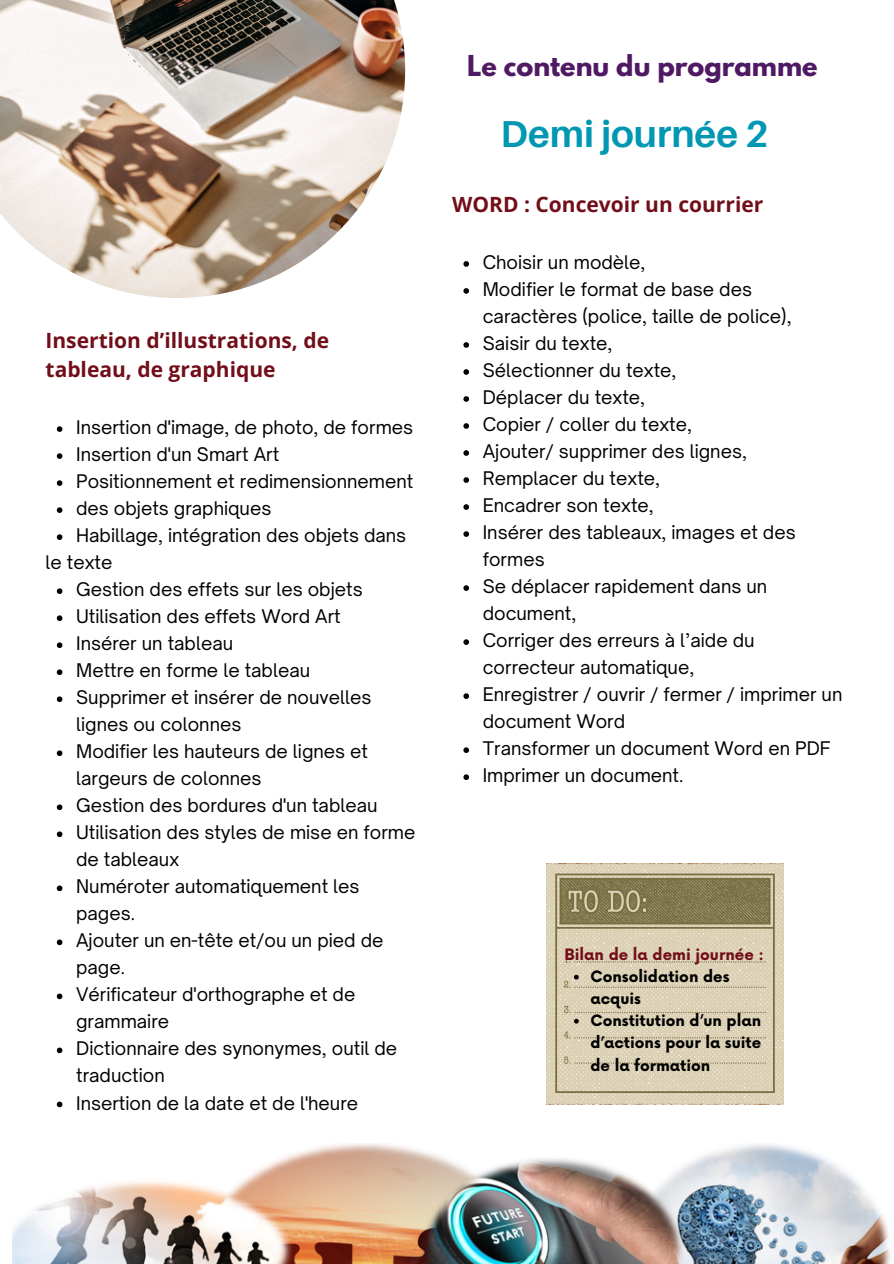
<style>
.page{position:relative;width:894px;height:1264px;background:#fff}
.page>*{position:absolute;margin:0;border:0;box-sizing:border-box;transform-origin:0 0}
.t1{font:700 37.5px "Aileron";color:#0097b2}
.t2{font:700 25.5px "League Spartan";color:#4f1964}
.t3{font:700 21px/29.2px "Open Sans";color:#720e19}
.t4{font:18px/27px "Open Sauce One";color:#000}
.t5{font:700 15.3px/22px "Now";color:#000}
.t6{font:700 15.3px "Now";color:#720e19}
</style>
<div class="page">
<img style="left:0;top:0;width:405px;height:298px">
<img style="left:13px;top:1143px;width:878px;height:120px">
<svg style="left:463px;top:261px;width:6px;height:6px"></svg>
<svg style="left:463px;top:288px;width:6px;height:6px"></svg>
<svg style="left:463px;top:342px;width:6px;height:6px"></svg>
<svg style="left:463px;top:369px;width:6px;height:6px"></svg>
<svg style="left:463px;top:396px;width:6px;height:6px"></svg>
<svg style="left:463px;top:423px;width:6px;height:6px"></svg>
<svg style="left:463px;top:450px;width:6px;height:6px"></svg>
<svg style="left:463px;top:477px;width:6px;height:6px"></svg>
<svg style="left:463px;top:504px;width:6px;height:6px"></svg>
<svg style="left:463px;top:531px;width:6px;height:6px"></svg>
<svg style="left:463px;top:585px;width:6px;height:6px"></svg>
<svg style="left:463px;top:639px;width:6px;height:6px"></svg>
<svg style="left:463px;top:693px;width:6px;height:6px"></svg>
<svg style="left:463px;top:747px;width:6px;height:6px"></svg>
<svg style="left:463px;top:774px;width:6px;height:6px"></svg>
<svg style="left:57px;top:426px;width:5px;height:6px"></svg>
<svg style="left:57px;top:453px;width:5px;height:6px"></svg>
<svg style="left:57px;top:480px;width:5px;height:6px"></svg>
<svg style="left:57px;top:507px;width:5px;height:6px"></svg>
<svg style="left:57px;top:534px;width:5px;height:6px"></svg>
<svg style="left:57px;top:588px;width:5px;height:6px"></svg>
<svg style="left:57px;top:615px;width:5px;height:6px"></svg>
<svg style="left:57px;top:642px;width:5px;height:6px"></svg>
<svg style="left:57px;top:669px;width:5px;height:6px"></svg>
<svg style="left:57px;top:696px;width:5px;height:6px"></svg>
<svg style="left:57px;top:750px;width:5px;height:6px"></svg>
<svg style="left:57px;top:804px;width:5px;height:6px"></svg>
<svg style="left:57px;top:831px;width:5px;height:6px"></svg>
<svg style="left:57px;top:885px;width:5px;height:6px"></svg>
<svg style="left:57px;top:939px;width:5px;height:6px"></svg>
<svg style="left:57px;top:993px;width:5px;height:6px"></svg>
<svg style="left:57px;top:1047px;width:5px;height:6px"></svg>
<svg style="left:57px;top:1101px;width:5px;height:6px"></svg>
<svg style="left:546px;top:865px;width:237px;height:238px;background:#d9cfb3"></svg>
<svg style="left:555px;top:873px;width:219px;height:219px;background:#cdc4a6"></svg>
<svg style="left:561px;top:879px;width:207px;height:43px;background:#847d52"></svg>
<svg style="left:564px;top:955px;width:201px;height:108px;background:#dad0b4"></svg>
<p class="t3" style="left:46px;top:325px;width:285px">Insertion d’illustrations, de tableau, de graphique</p>
<p class="t4" style="left:76px;top:414px;width:338px">Insertion d'image, de photo, de formes</p>
<p class="t4" style="left:76px;top:441px;width:204px">Insertion d'un Smart Art</p>
<p class="t4" style="left:76px;top:468px;width:338px">Positionnement et redimensionnement</p>
<p class="t4" style="left:76px;top:495px;width:197px">des objets graphiques</p>
<p class="t4" style="left:76px;top:522px;width:331px">Habillage, intégration des objets dans</p>
<p class="t4" style="left:46px;top:549px;width:68px">le texte</p>
<p class="t4" style="left:76px;top:576px;width:288px">Gestion des effets sur les objets</p>
<p class="t4" style="left:76px;top:603px;width:266px">Utilisation des effets Word Art</p>
<p class="t4" style="left:76px;top:630px;width:158px">Insérer un tableau</p>
<p class="t4" style="left:76px;top:657px;width:235px">Mettre en forme le tableau</p>
<p class="t4" style="left:76px;top:684px;width:297px">Supprimer et insérer de nouvelles lignes ou colonnes</p>
<p class="t4" style="left:76px;top:738px;width:293px">Modifier les hauteurs de lignes et largeurs de colonnes</p>
<p class="t4" style="left:76px;top:792px;width:303px">Gestion des bordures d'un tableau</p>
<p class="t4" style="left:76px;top:819px;width:340px">Utilisation des styles de mise en forme de tableaux</p>
<p class="t4" style="left:76px;top:873px;width:285px">Numéroter automatiquement les pages.</p>
<p class="t4" style="left:76px;top:927px;width:309px">Ajouter un en-tête et/ou un pied de page.</p>
<p class="t4" style="left:76px;top:981px;width:280px">Vérificateur d'orthographe et de grammaire</p>
<p class="t4" style="left:76px;top:1035px;width:322px">Dictionnaire des synonymes, outil de traduction</p>
<p class="t4" style="left:76px;top:1089px;width:283px">Insertion de la date et de l'heure</p>
<h3 class="t2" style="left:467px;top:53px;width:352px">Le contenu du programme</h3>
<h1 class="t1" style="left:500px;top:111px;width:269px">Demi journée 2</h1>
<p class="t3" style="left:452px;top:189px;width:312px">WORD : Concevoir un courrier</p>
<p class="t4" style="left:482px;top:249px;width:164px">Choisir un modèle,</p>
<p class="t4" style="left:482px;top:276px;width:310px">Modifier le format de base des caractères (police, taille de police),</p>
<p class="t4" style="left:482px;top:330px;width:131px">Saisir du texte,</p>
<p class="t4" style="left:482px;top:357px;width:195px">Sélectionner du texte,</p>
<p class="t4" style="left:482px;top:384px;width:164px">Déplacer du texte,</p>
<p class="t4" style="left:482px;top:411px;width:211px">Copier / coller du texte,</p>
<p class="t4" style="left:482px;top:438px;width:265px">Ajouter/ supprimer des lignes,</p>
<p class="t4" style="left:482px;top:465px;width:179px">Remplacer du texte,</p>
<p class="t4" style="left:482px;top:492px;width:172px">Encadrer son texte,</p>
<p class="t4" style="left:482px;top:519px;width:314px">Insérer des tableaux, images et des formes</p>
<p class="t4" style="left:482px;top:573px;width:286px">Se déplacer rapidement dans un document,</p>
<p class="t4" style="left:482px;top:627px;width:273px">Corriger des erreurs à l’aide du correcteur automatique,</p>
<p class="t4" style="left:482px;top:681px;width:361px">Enregistrer / ouvrir / fermer / imprimer un document Word</p>
<p class="t4" style="left:482px;top:735px;width:349px">Transformer un document Word en PDF</p>
<h3 class="t4" style="left:482px;top:762px;width:202px">Imprimer un document.</h3>
<h4 class="t6" style="left:564px;top:946px;width:201px">Bilan de la demi journée :</h4>
<p class="t5" style="left:590px;top:966px;width:140px">Consolidation des acquis</p>
<p class="t5" style="left:590px;top:1010px;width:172px;text-align:justify">Constitution d’un plan d’actions pour la suite de la formation</p>
</div>
